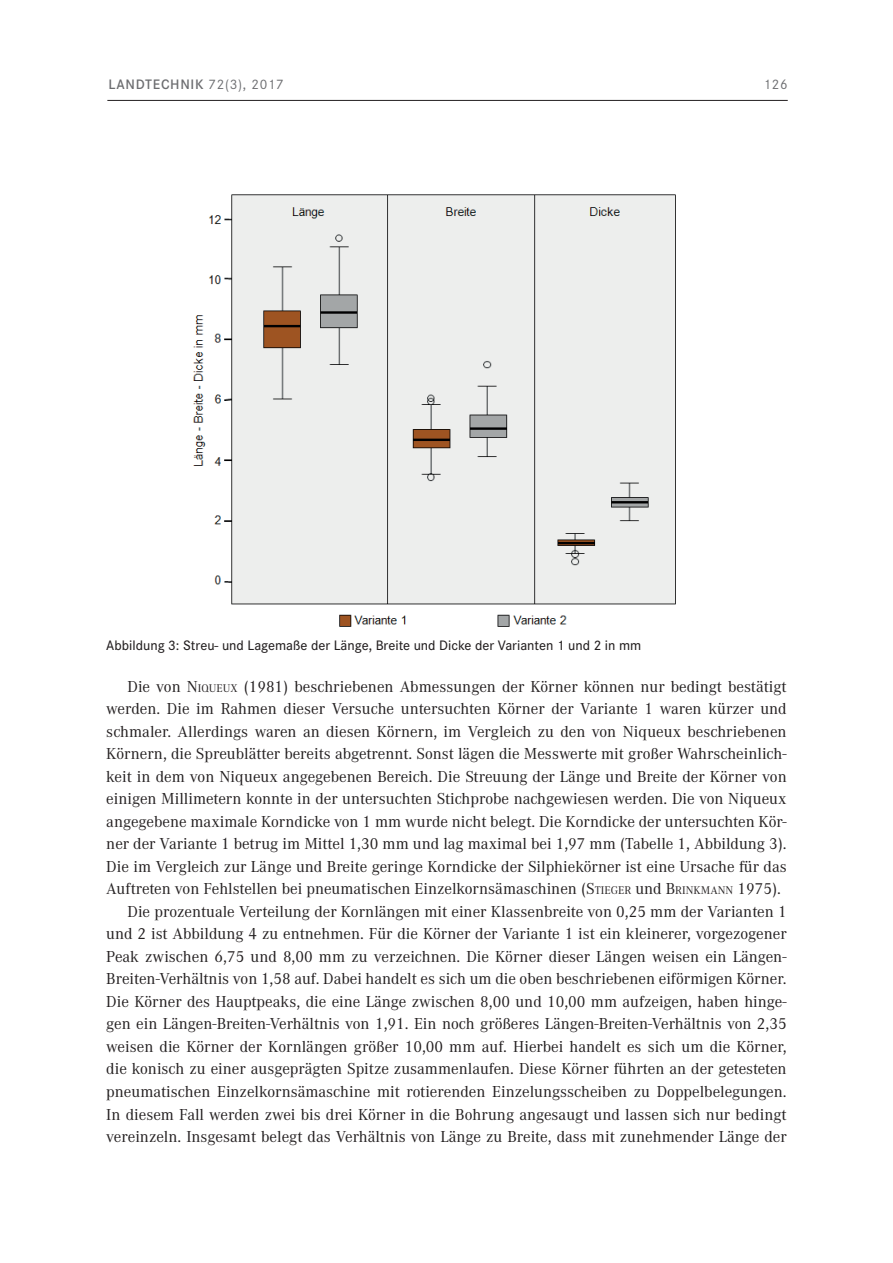
<style>
.page{position:relative;width:893px;height:1263px;background:#fff}
.page>*{position:absolute;margin:0;border:0;box-sizing:border-box;transform-origin:0 0}
.t1{font:16.5px "Corporate A";color:#231f20}
.t2{font:500 14.25px "Corporate S";color:#231f20}
.t3{font:600 14.25px "Corporate S";letter-spacing:.05em;color:#6c6d70}
.t4{font:14.25px "Corporate S";color:#6c6d70}
.s1{font-family:"Corporate S Reg 2";font-weight:400}
.s2{font-style:inherit}
.s3{font-size:11.55px}
</style>
<div class="page">
<hr style="left:107px;top:100px;width:681px;height:1px;background:#231f20">
<img style="left:193px;top:194px;width:483px;height:433px">
<p class="t3" style="left:108px;top:76px;width:177px">LANDTECHNIK <span class="s1">72(3), 2017</span></p>
<p class="t4" style="left:763px;top:76px;width:26px">126</p>
<p class="t2" style="left:106px;top:637px;width:536px">Abbildung 3: Streu- und Lagemaße der Länge, Breite und Dicke der Varianten 1 und 2 in mm</p>
<p class="t1" style="left:128px;top:677px;width:661px">Die von <span class="s2">N</span><span class="s3">IQUEUX</span> (1981) beschriebenen Abmessungen der Körner können nur bedingt bestätigt</p>
<p class="t1" style="left:106px;top:700px;width:682px">werden. Die im Rahmen dieser Versuche untersuchten Körner der Variante 1 waren kürzer und</p>
<p class="t1" style="left:106px;top:722px;width:682px">schmaler. Allerdings waren an diesen Körnern, im Vergleich zu den von Niqueux beschriebenen</p>
<p class="t1" style="left:106px;top:745px;width:682px">Körnern, die Spreublätter bereits abgetrennt. Sonst lägen die Messwerte mit großer Wahrscheinlich-</p>
<p class="t1" style="left:106px;top:767px;width:682px">keit in dem von Niqueux angegebenen Bereich. Die Streuung der Länge und Breite der Körner von</p>
<p class="t1" style="left:106px;top:790px;width:682px">einigen Millimetern konnte in der untersuchten Stichprobe nachgewiesen werden. Die von Niqueux</p>
<p class="t1" style="left:106px;top:812px;width:682px">angegebene maximale Korndicke von 1 mm wurde nicht belegt. Die Korndicke der untersuchten Kör-</p>
<p class="t1" style="left:106px;top:835px;width:682px">ner der Variante 1 betrug im Mittel 1,30 mm und lag maximal bei 1,97 mm (Tabelle 1, Abbildung 3).</p>
<p class="t1" style="left:106px;top:857px;width:682px">Die im Vergleich zur Länge und Breite geringe Korndicke der Silphiekörner ist eine Ursache für das</p>
<p class="t1" style="left:106px;top:880px;width:676px">Auftreten von Fehlstellen bei pneumatischen Einzelkornsämaschinen (<span class="s2">S</span><span class="s3">TIEGER</span> und <span class="s2">B</span><span class="s3">RINKMANN</span> 1975).</p>
<p class="t1" style="left:128px;top:902px;width:661px">Die prozentuale Verteilung der Kornlängen mit einer Klassenbreite von 0,25 mm der Varianten 1</p>
<p class="t1" style="left:106px;top:925px;width:682px">und 2 ist Abbildung 4 zu entnehmen. Für die Körner der Variante 1 ist ein kleinerer, vorgezogener</p>
<p class="t1" style="left:106px;top:947px;width:682px">Peak zwischen 6,75 und 8,00 mm zu verzeichnen. Die Körner dieser Längen weisen ein Längen-</p>
<p class="t1" style="left:106px;top:970px;width:682px">Breiten-Verhältnis von 1,58 auf. Dabei handelt es sich um die oben beschriebenen eiförmigen Körner.</p>
<p class="t1" style="left:106px;top:992px;width:682px">Die Körner des Hauptpeaks, die eine Länge zwischen 8,00 und 10,00 mm aufzeigen, haben hinge-</p>
<p class="t1" style="left:106px;top:1015px;width:682px">gen ein Längen-Breiten-Verhältnis von 1,91. Ein noch größeres Längen-Breiten-Verhältnis von 2,35</p>
<p class="t1" style="left:106px;top:1037px;width:682px">weisen die Körner der Kornlängen größer 10,00 mm auf. Hierbei handelt es sich um die Körner,</p>
<p class="t1" style="left:106px;top:1060px;width:682px">die konisch zu einer ausgeprägten Spitze zusammenlaufen. Diese Körner führten an der getesteten</p>
<p class="t1" style="left:106px;top:1082px;width:682px">pneumatischen Einzelkornsämaschine mit rotierenden Einzelungsscheiben zu Doppelbelegungen.</p>
<p class="t1" style="left:106px;top:1105px;width:682px">In diesem Fall werden zwei bis drei Körner in die Bohrung angesaugt und lassen sich nur bedingt</p>
<p class="t1" style="left:106px;top:1127px;width:682px">vereinzeln. Insgesamt belegt das Verhältnis von Länge zu Breite, dass mit zunehmender Länge der</p>
</div>
